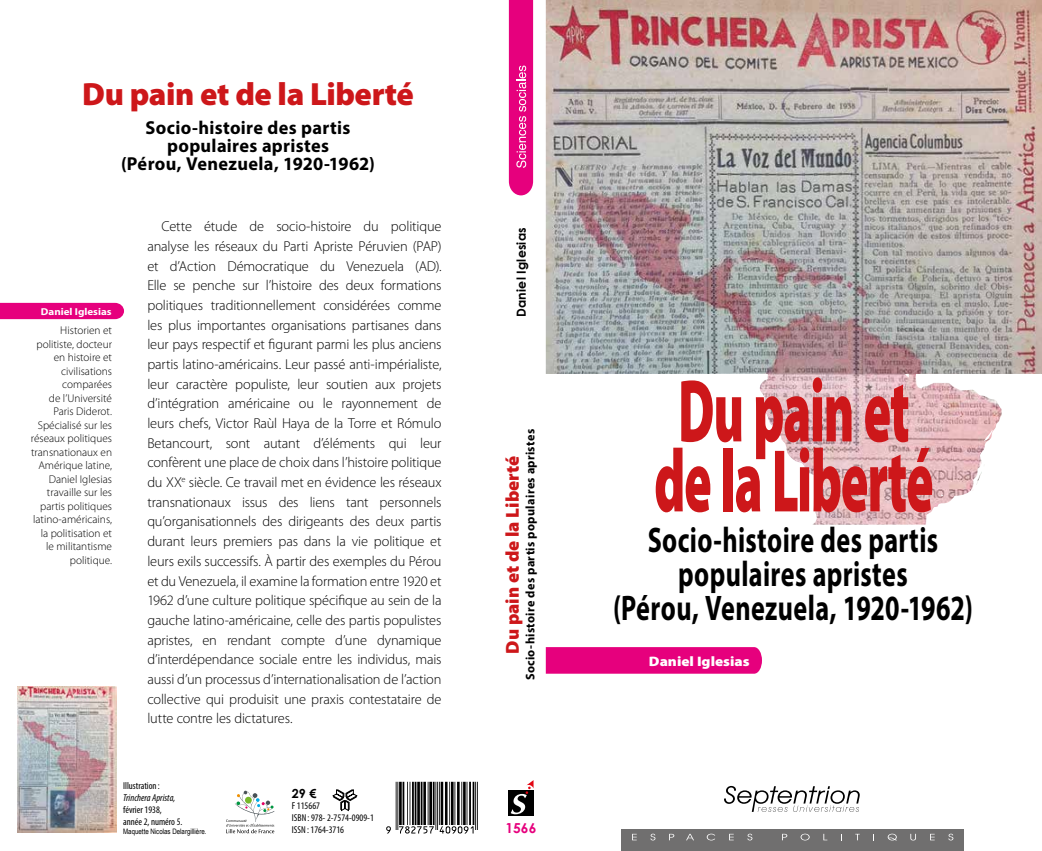
<style>
.page{position:relative;width:1042px;height:851px;background:#fff}
.page>*{position:absolute;margin:0;border:0;box-sizing:border-box;transform-origin:0 0}
.t1{font:900 89.75px/70px "Myriad Pro";letter-spacing:-.025em;color:#cd171a;scale:.57 1}
.t2{font:54px "Ean T60 L";color:#000}
.t3{font:700 35.62px/33.8px "Myriad Pro";letter-spacing:.015em;color:#000;text-align:center;scale:.73 1}
.t4{font:900 32.25px "Myriad Pro";letter-spacing:-.015em;color:#cd171a}
.t5{font:700 18.75px/18px "Myriad Pro";letter-spacing:.015em;color:#000;text-align:center}
.t6{font:900 18.75px "Myriad Pro";color:#cd171a}
.t7{font:300 14.38px/19.6px "Myriad Pro";letter-spacing:-.01em;color:#000;text-align:justify}
.t8{font:900 13.75px "Myriad Pro";color:#fff;scale:1.1 1}
.t9{font:700 13.75px "Century Gothic";color:#e6007d}
.t10{font:700 12.5px "Myriad Pro";letter-spacing:.025em;color:#000}
.t11{font:700 12.5px "Century Gothic";letter-spacing:.015em;color:#000}
.t12{font:300 11.25px/13.5px "Myriad Pro";color:#000;text-align:right}
.t13{font:condensed 10px/12px "Myriad Pro";color:#000}
.t14{font:italic condensed 10px "Myriad Pro";color:#000}
.t15{font:700 10px "Myriad Pro";color:#fff;scale:1.1 1}
.t16{font:7.5px "Arial Narrow";color:#000}
</style>
<div class="page">
<div style="left:546px;top:647px;width:216px;height:26px;background:#e6007d"></div>
<div style="left:621px;top:829px;width:342px;height:21px;background:#706f6f"></div>
<svg style="left:632px;top:833px;width:5px;height:7px"></svg>
<svg style="left:650px;top:833px;width:5px;height:7px"></svg>
<svg style="left:669px;top:833px;width:5px;height:7px"></svg>
<svg style="left:686px;top:833px;width:8px;height:7px"></svg>
<svg style="left:707px;top:833px;width:8px;height:7px"></svg>
<svg style="left:729px;top:833px;width:5px;height:7px"></svg>
<svg style="left:747px;top:833px;width:5px;height:7px"></svg>
<svg style="left:782px;top:833px;width:5px;height:7px"></svg>
<svg style="left:800px;top:833px;width:9px;height:7px"></svg>
<svg style="left:823px;top:833px;width:4px;height:7px"></svg>
<svg style="left:855px;top:833px;width:5px;height:7px"></svg>
<svg style="left:887px;top:833px;width:10px;height:7px"></svg>
<svg style="left:910px;top:833px;width:6px;height:7px"></svg>
<svg style="left:930px;top:833px;width:4px;height:7px"></svg>
<svg style="left:948px;top:833px;width:5px;height:7px"></svg>
<svg style="left:724px;top:785px;width:136px;height:26px"></svg>
<div style="left:508px;top:790px;width:25px;height:25px;background:#000"></div>
<svg style="left:511px;top:780px;width:22px;height:34px"></svg>
<img style="left:17px;top:686px;width:99px;height:146px">
<div style="left:0;top:303px;width:124px;height:16px;background:#e6007d"></div>
<svg style="left:333px;top:789px;width:24px;height:21px"></svg>
<svg style="left:509px;top:0;width:24px;height:195px;background:#e71487"></svg>
<img style="left:546px;top:0;width:496px;height:524px">
<svg style="left:226px;top:790px;width:48px;height:43px"></svg>
<h3 class="t4" style="left:82px;top:73px;width:333px">Du pain et de la Liberté</h3>
<h3 class="t5" style="left:121px;top:118px;width:255px">Socio-histoire des partis populaires apristes<br>(Pérou, Venezuela, 1920-1962)</h3>
<p class="t15" style="left:41px;top:305px;width:66px">Daniel Iglesias</p>
<p class="t12" style="left:31px;top:323px;width:83px">Historien et politiste, docteur en histoire et civilisations comparées<br>de l’Université<br>Paris Diderot.<br>Spécialisé sur les réseaux politiques transnationaux en<br>Amérique latine,<br>Daniel Iglesias travaille sur les partis politiques latino-américains, la politisation et le militantisme politique.</p>
<p class="t7" style="left:147px;top:216px;width:296px;text-indent:14px">Cette étude de socio-histoire du politique analyse les réseaux du Parti Apriste Péruvien (PAP) et d’Action Démocratique du Venezuela (AD).<br>Elle se penche sur l’histoire des deux formations politiques traditionnellement considérées comme les plus importantes organisations partisanes dans leur pays respectif et figurant parmi les plus anciens partis latino-américains. Leur passé anti-impérialiste, leur caractère populiste, leur soutien aux projets d’intégration américaine ou le rayonnement de leurs chefs, Victor Raùl Haya de la Torre et Rómulo Betancourt, sont autant d’éléments qui leur confèrent une place de choix dans l’histoire politique du XX<sup>e</sup> siècle. Ce travail met en évidence les réseaux transnationaux issus des liens tant personnels qu’organisationnels des dirigeants des deux partis durant leurs premiers pas dans la vie politique et leurs exils successifs. À partir des exemples du Pérou et du Venezuela, il examine la formation entre 1920 et 1962 d’une culture politique spécifique au sein de la gauche latino-américaine, celle des partis populistes apristes, en rendant compte d’une dynamique d’interdépendance sociale entre les individus, mais aussi d’un processus d’internationalisation de l’action collective qui produisit une praxis contestataire de lutte contre les dictatures.</p>
<p class="t13" style="left:123px;top:779px;width:38px">Illustration :</p>
<p class="t14" style="left:123px;top:791px;width:54px">Trinchera Aprista,</p>
<p class="t13" style="left:123px;top:803px;width:61px">février 1938, année 2, numéro 5.</p>
<p class="t16" style="left:123px;top:825px;width:85px">Maquette Nicolas Delargillière.</p>
<p class="t11" style="left:292px;top:783px;width:26px">29 €</p>
<h2 class="t2" style="left:386px;top:781px;width:93px">-:HSMHPH=YU^U^V:</h2>
<p class="t13" style="left:292px;top:799px;width:83px">F 115667<br>ISBN : 978- 2-7574-0909-1<br>ISSN : 1764-3716</p>
<p class="t11" style="left:512px;top:317px;width:91px;rotate:-90deg">Daniel Iglesias</p>
<p class="t10" style="left:522px;top:680px;width:253px;rotate:-90deg">Socio-histoire des partis populaires apristes</p>
<h3 class="t6" style="left:500px;top:653px;width:200px;rotate:-90deg">Du pain et de la Liberté</h3>
<p class="t9" style="left:505px;top:817px;width:32px">1566</p>
<h1 class="t1" style="left:654px;top:372px;width:492px">Du pain et de la Liberté</h1>
<h3 class="t3" style="left:613px;top:522px;width:494px">Socio-histoire des partis populaires apristes<br>(Pérou, Venezuela, 1920-1962)</h3>
<p class="t8" style="left:649px;top:651px;width:93px">Daniel Iglesias</p>
</div>
